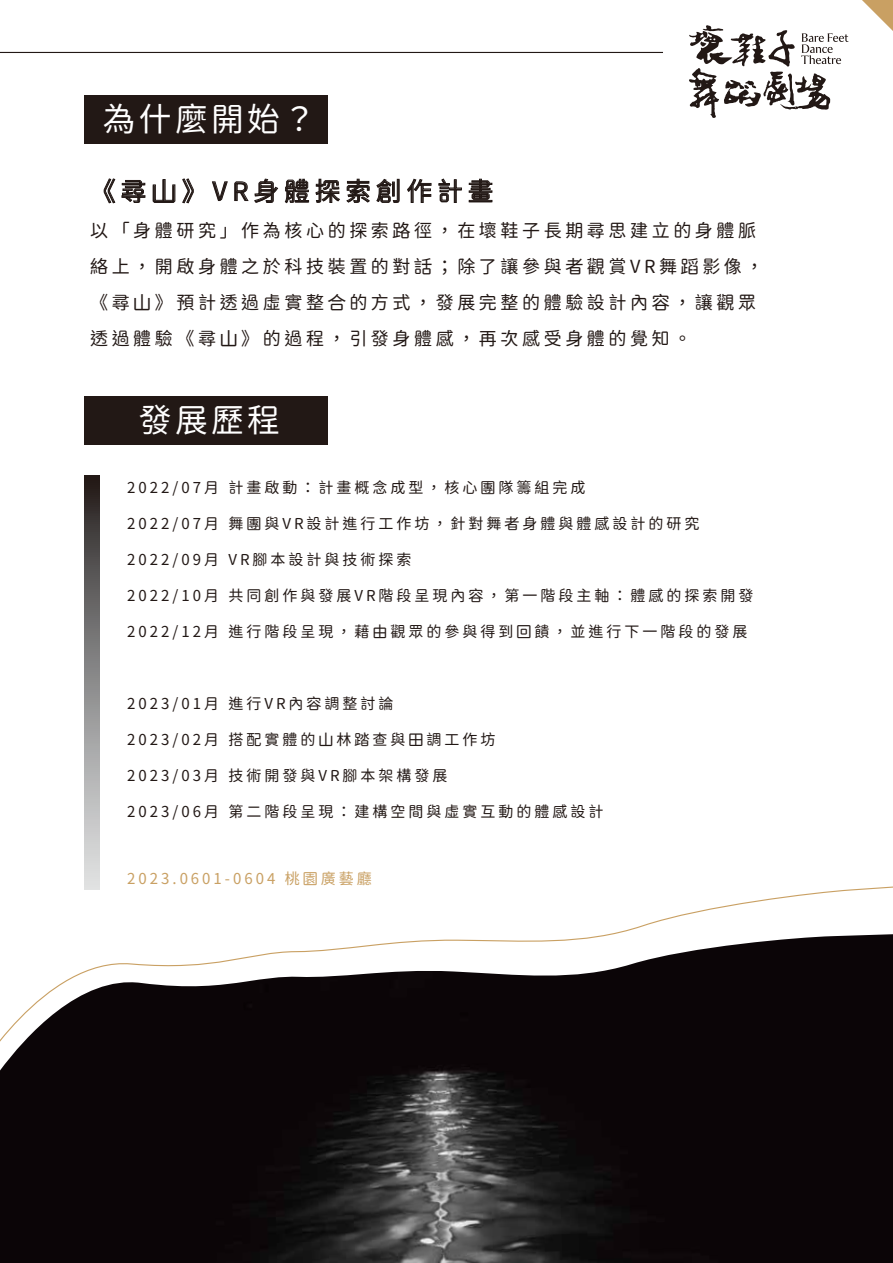
<style>
.page{position:relative;width:893px;height:1263px;background:#fff}
.page>*{position:absolute;margin:0;border:0;box-sizing:border-box;transform-origin:0 0}
.t1{font:32.7px "Swei Nut Sans CJ Ktc";letter-spacing:.1em;color:#fff}
.t2{font:25.5px "Swei Nut Sans CJ Ktc";letter-spacing:.2em;color:#221815}
.t3{font:18px/36px "Swei Nut Sans CJ Ktc";letter-spacing:.2em;color:#221815}
.t4{font:15px "Swei Nut Sans CJ Ktc";letter-spacing:.2em;color:#221815}
.t5{font:15px "Swei Nut Sans CJ Ktc";letter-spacing:.2em;color:#c9a063}
</style>
<div class="page">
<div style="left:84px;top:95px;width:243px;height:48px;background:#221815"></div>
<svg style="left:103px;top:178px;width:43px;height:26px"></svg>
<svg style="left:152px;top:179px;width:24px;height:24px"></svg>
<svg style="left:182px;top:178px;width:12px;height:26px"></svg>
<svg style="left:212px;top:181px;width:16px;height:20px"></svg>
<svg style="left:234px;top:178px;width:75px;height:26px"></svg>
<svg style="left:315px;top:178px;width:55px;height:25px"></svg>
<svg style="left:376px;top:178px;width:24px;height:25px"></svg>
<svg style="left:407px;top:178px;width:25px;height:25px"></svg>
<svg style="left:438px;top:178px;width:24px;height:25px"></svg>
<svg style="left:468px;top:178px;width:25px;height:24px"></svg>
<div style="left:84px;top:396px;width:243px;height:48px;background:#221815"></div>
<svg style="left:84px;top:475px;width:15px;height:410px;background:#878686"></svg>
<svg style="left:0;top:885px;width:893px;height:378px"></svg>
<svg style="left:862px;top:0;width:31px;height:31px"></svg>
<svg style="left:689px;top:25px;width:159px;height:93px"></svg>
<hr style="left:0;top:52px;width:663px;height:1px;background:#221815">
<h1 class="t1" style="left:103px;top:101px;width:215px">為什麼開始？</h1>
<h2 class="t2" style="left:90px;top:177px;width:405px">《尋山》VR身體探索創作計畫</h2>
<p class="t3" style="left:90px;top:212px;width:675px">以「身體研究」作為核心的探索路徑，在壞鞋子長期尋思建立的身體脈絡上，開啟身體之於科技裝置的對話；除了讓參與者觀賞VR舞蹈影像，《尋山》預計透過虛實整合的方式，發展完整的體驗設計內容，讓觀眾透過體驗《尋山》的過程，引發身體感，再次感受身體的覺知。</p>
<h1 class="t1" style="left:139px;top:402px;width:142px">發展歷程</h1>
<p class="t4" style="left:127px;top:479px;width:460px">2022/07月 計畫啟動：計畫概念成型，核心團隊籌組完成</p>
<p class="t4" style="left:127px;top:515px;width:574px">2022/07月 舞團與VR設計進行工作坊，針對舞者身體與體感設計的研究</p>
<p class="t4" style="left:127px;top:551px;width:286px">2022/09月 VR腳本設計與技術探索</p>
<p class="t4" style="left:127px;top:587px;width:628px">2022/10月 共同創作與發展VR階段呈現內容，第一階段主軸：體感的探索開發</p>
<p class="t4" style="left:127px;top:623px;width:622px">2022/12月 進行階段呈現，藉由觀眾的參與得到回饋，並進行下一階段的發展</p>
<p class="t4" style="left:127px;top:695px;width:268px">2023/01月 進行VR內容調整討論</p>
<p class="t4" style="left:127px;top:731px;width:370px">2023/02月 搭配實體的山林踏查與田調工作坊</p>
<p class="t4" style="left:127px;top:767px;width:322px">2023/03月 技術開發與VR腳本架構發展</p>
<p class="t4" style="left:127px;top:803px;width:478px">2023/06月 第二階段呈現：建構空間與虛實互動的體感設計</p>
<p class="t5" style="left:127px;top:870px;width:246px">2023.0601-0604 桃園廣藝廳</p>
</div>
